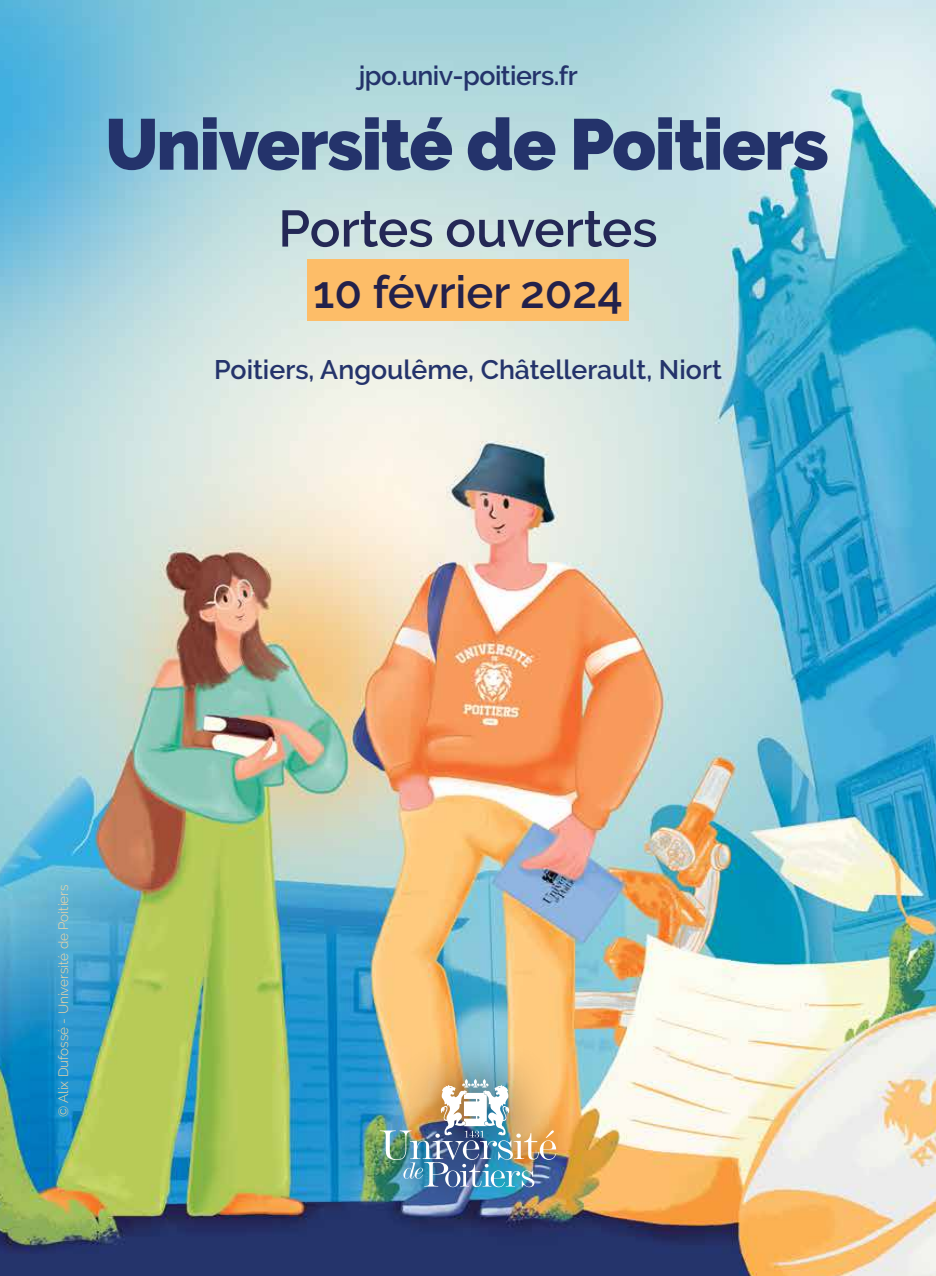
<style>
.page{position:relative;width:936px;height:1276px;background:#fff}
.page>*{position:absolute;margin:0;border:0;box-sizing:border-box;transform-origin:0 0}
.t1{font:900 71.85px "Raleway";letter-spacing:-.02em;color:#24336b}
.t2{font:600 51.15px "Raleway";color:#242856}
.t3{font:600 45.15px "Raleway";color:#23214b}
.t4{font:600 26.7px "Raleway";color:#24336b}
.t5{font:600 26.7px "Raleway";letter-spacing:-.02em;color:#24336b}
.t6{font:300 13.5px "Raleway";color:#f5d7a5}
</style>
<div class="page">
<img style="left:0;top:0;width:935px;height:1276px">
<div style="left:339px;top:1036px;width:258px;height:196px;background:#000;opacity:.75"></div>
<img style="left:380px;top:1079px;width:176px;height:108px">
<div style="left:307px;top:259px;width:321px;height:62px;background:#fdbd68"></div>
<p class="t5" style="left:359px;top:61px;width:221px">jpo.univ-poitiers.fr</p>
<h1 class="t1" style="left:105px;top:103px;width:725px">Université de Poitiers</h1>
<h2 class="t2" style="left:278px;top:199px;width:381px">Portes ouvertes</h2>
<h3 class="t3" style="left:313px;top:266px;width:311px">10 février 2024</h3>
<p class="t4" style="left:214px;top:354px;width:509px">Poitiers, Angoulême, Châtellerault, Niort</p>
<p class="t6" style="left:55px;top:1117px;width:234px;rotate:-90deg">© Alix Dufossé - Université de Poitiers</p>
</div>
